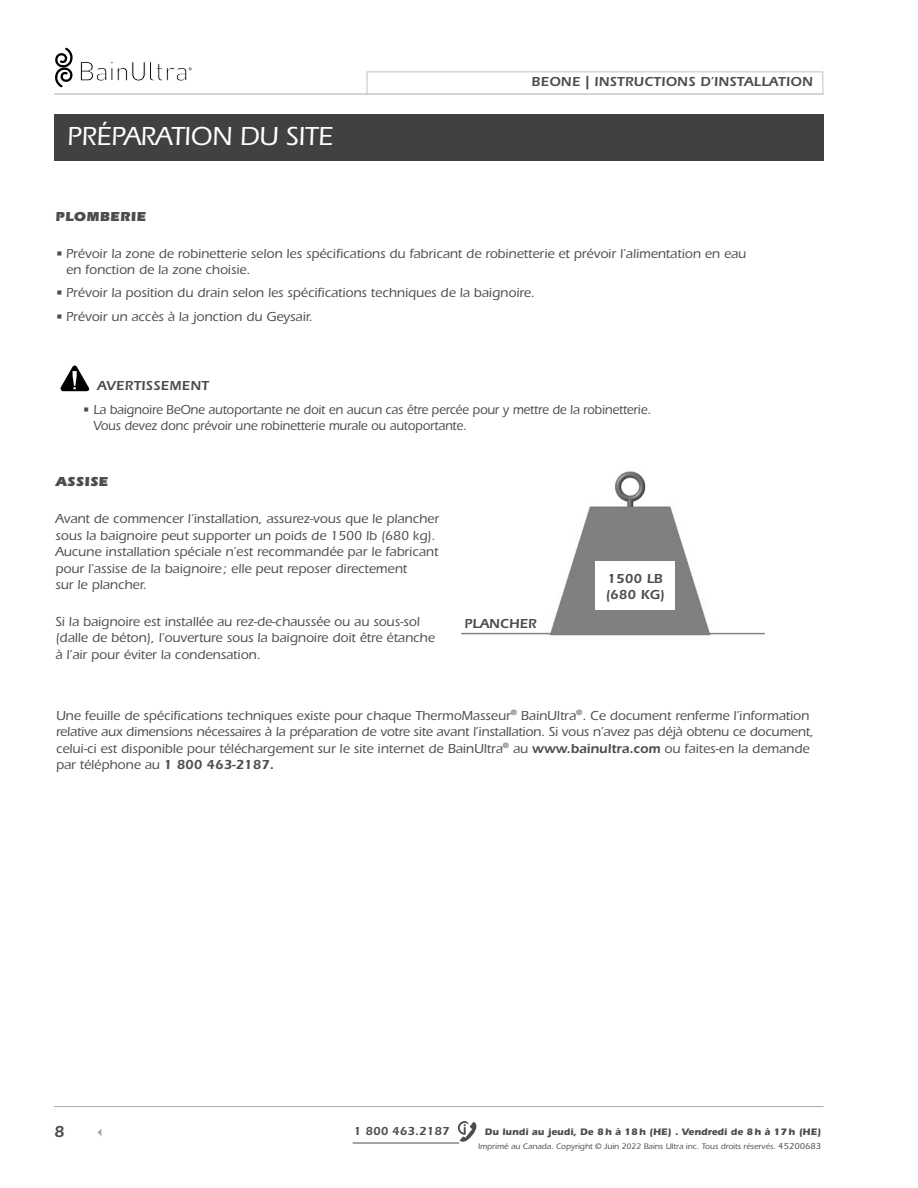
<style>
.page{position:relative;width:918px;height:1188px;background:#fff}
.page>*{position:absolute;margin:0;border:0;box-sizing:border-box;transform-origin:0 0}
.t1{font:500 27px "Itc Eras";letter-spacing:-.01em;color:#fff}
.t2{font:600 16.5px "Itc Eras";color:#4d4d4f}
.t3{font:500 13.5px/16.5px "Itc Eras";color:#4d4d4f}
.t4{font:500 13.5px/16.5px "Itc Eras";color:#4d4d4f;scale:.95 1}
.t5{font:600 13.5px/16.5px "Itc Eras";letter-spacing:.025em;color:#4d4d4f}
.t6{font:900 13.5px "Itc Eras";letter-spacing:.025em;color:#4d4d4f}
.t7{font:600 12px "Itc Eras";letter-spacing:.005em;color:#4d4d4f}
.t8{font:700 9.75px "Itc Eras";letter-spacing:.005em;color:#4d4d4f}
.t9{font:500 8.25px "Itc Eras";letter-spacing:.005em;color:#4d4d4f}
.s1{font-weight:600}
.s2{font-size:9px}
</style>
<div class="page">
<div style="left:54px;top:115px;width:770px;height:46px;background:#414042"></div>
<hr style="left:54px;top:93px;width:770px;height:2px;background:#c7c8ca">
<svg style="left:97px;top:1129px;width:4px;height:7px"></svg>
<hr style="left:54px;top:1106px;width:770px;height:1px;background:#a7a9ac">
<hr style="left:353px;top:1143px;width:106px;height:1px;background:#4d4d4f">
<svg style="left:458px;top:1121px;width:19px;height:21px"></svg>
<svg style="left:366px;top:71px;width:458px;height:24px"></svg>
<svg style="left:55px;top:48px;width:18px;height:39px"></svg>
<svg style="left:80px;top:61px;width:112px;height:20px"></svg>
<svg style="left:61px;top:365px;width:28px;height:26px"></svg>
<img style="left:540px;top:471px;width:225px;height:165px">
<div style="left:595px;top:561px;width:80px;height:49px;background:#fff"></div>
<hr style="left:461px;top:633px;width:304px;height:1px;background:#808285">
<h1 class="t1" style="left:67px;top:121px;width:267px">PRÉPARATION DU SITE</h1>
<p class="t5" style="left:532px;top:73px;width:283px">BEONE | INSTRUCTIONS D’INSTALLATION</p>
<p class="t6" style="left:55px;top:209px;width:92px">PLOMBERIE</p>
<p class="t3" style="left:66px;top:245px;width:682px;text-indent:-11px">• Prévoir la zone de robinetterie selon les spécifications du fabricant de robinetterie et prévoir l’alimentation en eau en fonction de la zone choisie.</p>
<p class="t3" style="left:55px;top:285px;width:481px">• Prévoir la position du drain selon les spécifications techniques de la baignoire.</p>
<p class="t3" style="left:55px;top:308px;width:259px">• Prévoir un accès à la jonction du Geysair.</p>
<p class="t5" style="left:97px;top:378px;width:113px">AVERTISSEMENT</p>
<p class="t4" style="left:94px;top:401px;width:588px;text-indent:-11px">• La baignoire BeOne autoportante ne doit en aucun cas être percée pour y mettre de la robinetterie.<br>Vous devez donc prévoir une robinetterie murale ou autoportante.</p>
<p class="t6" style="left:55px;top:474px;width:54px">ASSISE</p>
<p class="t3" style="left:55px;top:511px;width:385px">Avant de commencer l’installation, assurez-vous que le plancher sous la baignoire peut supporter un poids de 1500 lb (680 kg).<br>Aucune installation spéciale n’est recommandée par le fabricant pour l’assise de la baignoire; elle peut reposer directement<br>sur le plancher.</p>
<p class="t3" style="left:55px;top:613px;width:381px">Si la baignoire est installée au rez-de-chaussée ou au sous-sol (dalle de béton), l’ouverture sous la baignoire doit être étanche à l’air pour éviter la condensation.</p>
<p class="t5" style="left:464px;top:616px;width:74px">PLANCHER</p>
<p class="t5" style="left:605px;top:570px;width:61px">1500 LB (680 KG)</p>
<p class="t3" style="left:56px;top:707px;width:759px">Une feuille de spécifications techniques existe pour chaque ThermoMasseur<sup>®</sup> BainUltra<sup>®</sup>. Ce document renferme l’information relative aux dimensions nécessaires à la préparation de votre site avant l’installation. Si vous n’avez pas déjà obtenu ce document, celui-ci est disponible pour téléchargement sur le site internet de BainUltra<sup>®</sup> au <span class="s1">www.bainultra.com</span> ou faites-en la demande par téléphone au <span class="s1">1 800 463-2187.</span></p>
<p class="t2" style="left:54px;top:1122px;width:12px">8</p>
<p class="t7" style="left:354px;top:1125px;width:97px">1 800 463.2187</p>
<p class="t8" style="left:485px;top:1127px;width:338px">Du lundi au jeudi, De 8h à 18h (HE) . Vendredi de 8h à 17h (HE)</p>
<p class="t9" style="left:478px;top:1142px;width:345px">Imprimé au Canada. Copyright © Juin 2022 Bains Ultra inc. Tous droits réservés. <span class="s2">45200683</span></p>
</div>
